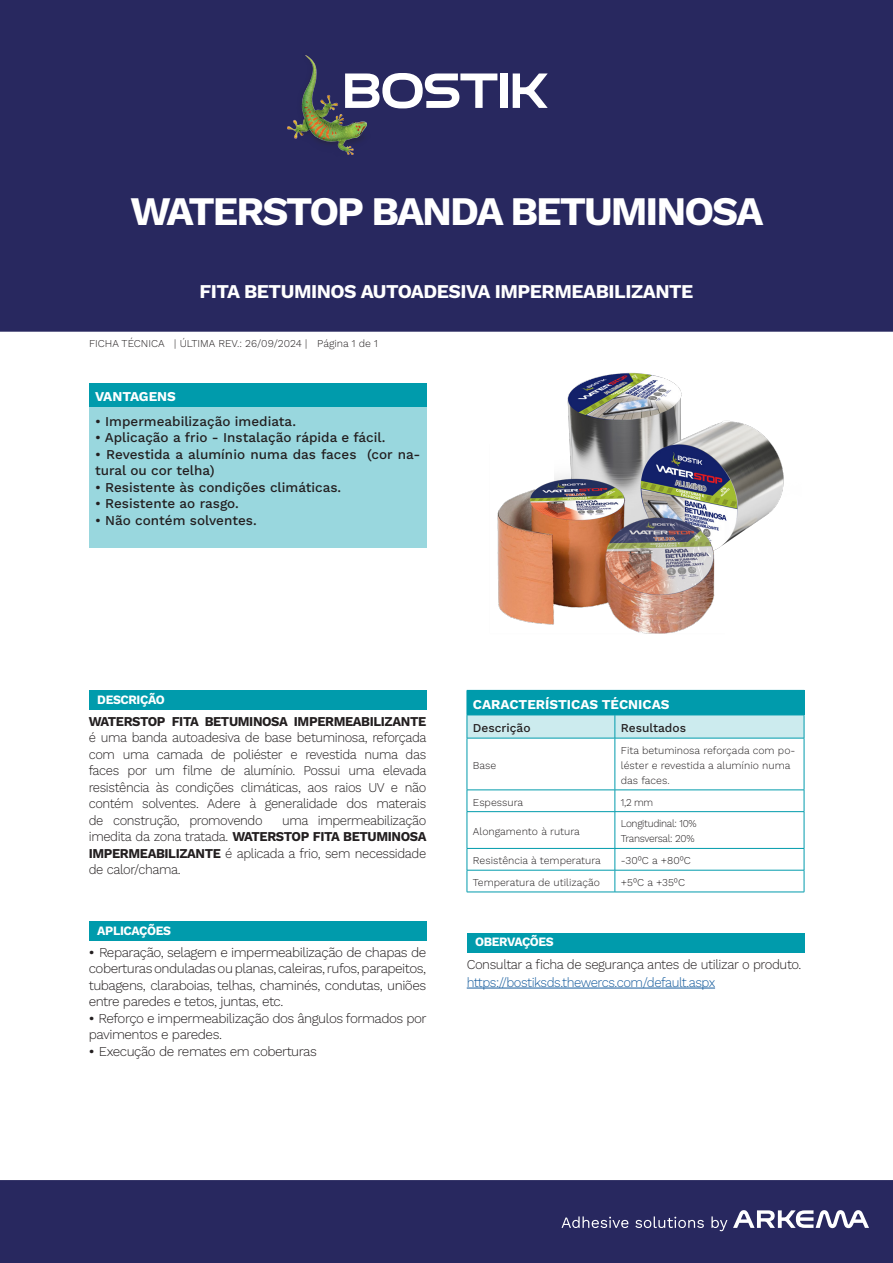
<style>
.page{position:relative;width:893px;height:1263px;background:#fff}
.page>*{position:absolute;margin:0;border:0;box-sizing:border-box;transform-origin:0 0}
.NB_TITLE{font:700 40.5px "Work Sans";letter-spacing:-.05em;color:#fff}
.NB_TITLE_Subhead{font:700 19.5px "Work Sans";letter-spacing:-.025em;color:#fff}
.NB_Body_Copy{font:300 13.5px/16.5px "Work Sans";letter-spacing:-.035em;color:#231f20;text-align:justify;scale:.96 1}
.NB_Body_Copy-2{font:300 13.5px/16.5px "Work Sans";letter-spacing:-.035em;color:#231f20;text-align:justify}
.t1{font:500 13.5px/16.5px "Work Sans";color:#231f20}
.NB_Body_Copy-3{font:300 13.5px "Work Sans";letter-spacing:-.035em;color:#175d9e}
.t2{font:700 13.5px "Work Sans";color:#fff}
.t3{font:700 12.75px "Work Sans";letter-spacing:-.03em;color:#fff;scale:.96 1}
.t4{font:500 12px "Work Sans";color:#231f20}
.t5{font:300 10.5px/15px "Work Sans";color:#231f20}
.t6{font:300 10.5px "Work Sans";letter-spacing:-.03em;color:#231f20;scale:.96 1}
.t7{font:300 10.5px "Work Sans";color:#231f20;scale:.96 1}
.s1{font-weight:700}
.s2{font-weight:500}
</style>
<div class="page">
<div style="left:0;top:0;width:893px;height:332px;background:#28285f"></div>
<div style="left:0;top:1180px;width:893px;height:83px;background:#28285f"></div>
<img style="left:292px;top:52px;width:79px;height:106px">
<img style="left:288px;top:55px;width:78px;height:99px">
<svg style="left:345px;top:73px;width:152px;height:35px"></svg>
<div style="left:501px;top:74px;width:7px;height:34px;background:#fff"></div>
<svg style="left:513px;top:73px;width:35px;height:35px"></svg>
<svg style="left:561px;top:1216px;width:67px;height:12px"></svg>
<svg style="left:635px;top:1216px;width:69px;height:12px"></svg>
<svg style="left:711px;top:1216px;width:16px;height:15px"></svg>
<svg style="left:733px;top:1210px;width:136px;height:18px"></svg>
<div style="left:89px;top:690px;width:338px;height:19px;background:#009bac"></div>
<div style="left:89px;top:921px;width:338px;height:19px;background:#009bac"></div>
<hr style="left:467px;top:988px;width:248px;height:1px;background:#175d9e">
<svg style="left:468px;top:739px;width:336px;height:153px"></svg>
<hr style="left:467px;top:690px;width:148px;height:1px;background:#009bac">
<hr style="left:615px;top:690px;width:189px;height:1px;background:#009bac">
<svg style="left:467px;top:691px;width:338px;height:47px;background:#5fc0ca"></svg>
<hr style="left:467px;top:738px;width:148px;height:1px;background:#009bac">
<hr style="left:467px;top:738px;width:1px;height:52px;background:#009bac">
<hr style="left:615px;top:738px;width:189px;height:1px;background:#009bac">
<hr style="left:615px;top:738px;width:1px;height:52px;background:#009bac">
<hr style="left:804px;top:738px;width:1px;height:52px;background:#009bac">
<hr style="left:467px;top:790px;width:148px;height:1px;background:#009bac">
<svg style="left:467px;top:790px;width:1px;height:21px"></svg>
<hr style="left:615px;top:790px;width:189px;height:1px;background:#009bac">
<svg style="left:615px;top:790px;width:1px;height:21px"></svg>
<svg style="left:804px;top:790px;width:1px;height:21px"></svg>
<hr style="left:467px;top:811px;width:148px;height:1px;background:#009bac">
<hr style="left:467px;top:812px;width:1px;height:36px;background:#009bac">
<hr style="left:615px;top:811px;width:189px;height:1px;background:#009bac">
<hr style="left:615px;top:812px;width:1px;height:36px;background:#009bac">
<hr style="left:804px;top:812px;width:1px;height:36px;background:#009bac">
<hr style="left:467px;top:848px;width:148px;height:1px;background:#009bac">
<hr style="left:615px;top:848px;width:189px;height:1px;background:#009bac">
<hr style="left:467px;top:870px;width:148px;height:1px;background:#009bac">
<svg style="left:467px;top:849px;width:1px;height:43px"></svg>
<hr style="left:615px;top:870px;width:189px;height:1px;background:#009bac">
<svg style="left:615px;top:849px;width:1px;height:43px"></svg>
<svg style="left:804px;top:849px;width:1px;height:43px"></svg>
<hr style="left:467px;top:892px;width:148px;height:1px;background:#009bac">
<hr style="left:615px;top:892px;width:189px;height:1px;background:#009bac">
<div style="left:467px;top:933px;width:337px;height:19px;background:#009bac"></div>
<div style="left:89px;top:383px;width:338px;height:24px;background:#009bac"></div>
<div style="left:89px;top:407px;width:338px;height:140px;background:#99d7de"></div>
<img style="left:567px;top:373px;width:217px;height:172px">
<img style="left:497px;top:444px;width:227px;height:190px">
<p class="NB_TITLE" style="left:130px;top:180px;width:634px">WATERSTOP BANDA BETUMINOSA</p>
<p class="NB_TITLE_Subhead" style="left:199px;top:277px;width:495px">FITA BETUMINOS AUTOADESIVA IMPERMEABILIZANTE</p>
<p class="t5" style="left:89px;top:336px;width:290px">FICHA TÉCNICA | ÚLTIMA REV.: 26/09/2024 | Página 1 de 1</p>
<p class="t2" style="left:95px;top:386px;width:82px">VANTAGENS</p>
<p class="t1" style="left:95px;top:412px;width:202px">• Impermeabilização imediata.</p>
<p class="t1" style="left:95px;top:429px;width:292px">• Aplicação a frio - Instalação rápida e fácil.</p>
<p class="t1" style="left:95px;top:445px;width:327px">• Revestida a alumínio numa das faces (cor na&shy;tural ou cor telha)</p>
<p class="t1" style="left:95px;top:478px;width:248px">• Resistente às condições climáticas.</p>
<p class="t1" style="left:95px;top:495px;width:145px">• Resistente ao rasgo.</p>
<p class="t1" style="left:95px;top:511px;width:163px">• Não contém solventes.</p>
<p class="t3" style="left:97px;top:689px;width:72px">DESCRIÇÃO</p>
<p class="NB_Body_Copy" style="left:89px;top:712px;width:353px"><span class="s1">WATERSTOP FITA BETUMINOSA IMPERMEABILIZANTE </span>é uma banda autoadesiva de base betuminosa, reforçada com uma camada de poliéster e revestida numa das faces por um filme de alumínio. Possui uma elevada resistência às condições climáticas, aos raios UV e não contém solventes. Adere à generalidade dos materais de construção, promovendo</p>
<p class="NB_Body_Copy" style="left:89px;top:811px;width:353px;text-indent:193px">uma impermeabilização imedita da zona tratada. <span class="s1">WATERSTOP FITA BETUMINOSA IMPERMEABILIZANTE</span> é aplicada a frio, sem necessidade de calor/chama.</p>
<p class="t3" style="left:97px;top:920px;width:78px">APLICAÇÕES</p>
<p class="NB_Body_Copy-2" style="left:89px;top:943px;width:339px"><span class="s2">•</span> Reparação, selagem e impermeabilização de chapas de coberturas onduladas ou planas, caleiras, rufos, parapeitos, tubagens, claraboias, telhas, chaminés, condutas, uniões entre paredes e tetos, juntas, etc.</p>
<p class="NB_Body_Copy-2" style="left:89px;top:1009px;width:339px"><span class="s2">•</span> Reforço e impermeabilização dos ângulos formados por pavimentos e paredes.</p>
<p class="NB_Body_Copy-2" style="left:89px;top:1042px;width:230px"><span class="s2">•</span> Execução de remates em coberturas</p>
<p class="t2" style="left:473px;top:694px;width:198px">CARACTERÍSTICAS TÉCNICAS</p>
<p class="t4" style="left:473px;top:719px;width:59px">Descrição</p>
<p class="t4" style="left:621px;top:719px;width:67px">Resultados</p>
<p class="t5" style="left:473px;top:757px;width:25px">Base</p>
<p class="t5" style="left:621px;top:742px;width:176px">Fita betuminosa reforçada com po&shy;léster e revestida a alumínio numa das faces.</p>
<p class="t5" style="left:473px;top:794px;width:52px">Espessura</p>
<p class="t7" style="left:621px;top:794px;width:35px">1,2 mm</p>
<p class="t5" style="left:473px;top:823px;width:109px">Alongamento à rutura</p>
<p class="t6" style="left:621px;top:816px;width:80px">Longitudinal: 10%</p>
<p class="t6" style="left:621px;top:831px;width:78px">Transversal: 20%</p>
<p class="t5" style="left:473px;top:853px;width:130px">Resistência à temperatura</p>
<p class="t5" style="left:621px;top:853px;width:71px">-30⁰C a +80⁰C</p>
<p class="t5" style="left:473px;top:874px;width:129px">Temperatura de utilização</p>
<p class="t5" style="left:621px;top:874px;width:66px">+5⁰C a +35⁰C</p>
<p class="t3" style="left:475px;top:932px;width:83px">OBERVAÇÕES</p>
<p class="NB_Body_Copy-2" style="left:467px;top:955px;width:336px">Consultar a ficha de segurança antes de utilizar o produto.</p>
<p class="NB_Body_Copy-3" style="left:467px;top:972px;width:250px">https://bostiksds.thewercs.com/default.aspx</p>
</div>
